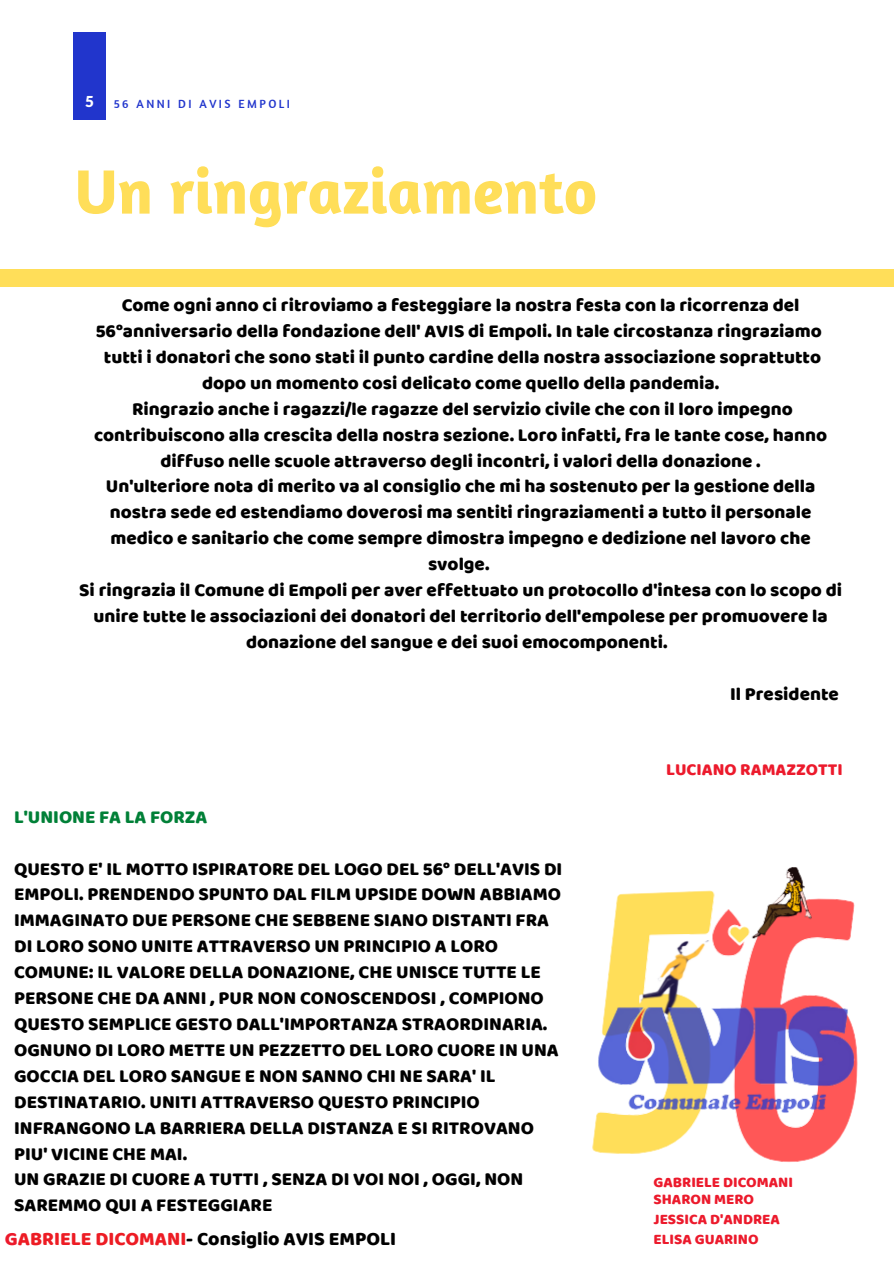
<style>
.page{position:relative;width:894px;height:1264px;background:#fff}
.page>*{position:absolute;margin:0;border:0;box-sizing:border-box;transform-origin:0 0}
.t1{font:700 63.6px "Amaranth";color:#ffde59}
.t2{font:19.5px "Baloo";color:#000}
.t3{font:18.9px/26px "Baloo";color:#000;text-align:center}
.t4{font:18.9px "Baloo";color:#008037}
.t5{font:17.4px "Baloo";color:#ec1a2c}
.t6{font:900 15.15px "Lato Latin";color:#fff}
.t7{font:15px/17.2px "Baloo";color:#ec1a2c}
.t8{font:12.15px "Amaranth";letter-spacing:.2em;color:#2135cc}
.s1{color:#ec1a2c}
.s2{color:#ed1c24}
</style>
<div class="page">
<div style="left:74px;top:32px;width:31px;height:88px;background:#2135cc"></div>
<div style="left:0;top:269px;width:893px;height:17px;background:#ffde59"></div>
<img style="left:592px;top:867px;width:266px;height:295px">
<p class="t6" style="left:85px;top:95px;width:10px">5</p>
<p class="t8" style="left:114px;top:96px;width:177px">56 ANNI DI AVIS EMPOLI</p>
<h1 class="t1" style="left:75px;top:151px;width:523px">Un ringraziamento</h1>
<p class="t3" style="left:79px;top:291px;width:764px">Come ogni anno ci ritroviamo a festeggiare la nostra festa con la ricorrenza del 56°anniversario della fondazione dell' AVIS di Empoli. In tale circostanza ringraziamo tutti i donatori che sono stati il punto cardine della nostra associazione soprattutto dopo un momento cosi delicato come quello della pandemia.<br>Ringrazio anche i ragazzi/le ragazze del servizio civile che con il loro impegno contribuiscono alla crescita della nostra sezione. Loro infatti, fra le tante cose, hanno diffuso nelle scuole attraverso degli incontri, i valori della donazione .<br>Un'ulteriore nota di merito va al consiglio che mi ha sostenuto per la gestione della nostra sede ed estendiamo doverosi ma sentiti ringraziamenti a tutto il personale medico e sanitario che come sempre dimostra impegno e dedizione nel lavoro che svolge.<br>Si ringrazia il Comune di Empoli per aver effettuato un protocollo d'intesa con lo scopo di unire tutte le associazioni dei donatori del territorio dell'empolese per promuovere la donazione del sangue e dei suoi emocomponenti.</p>
<p class="t3" style="left:729px;top:680px;width:110px">Il Presidente</p>
<p class="t4" style="left:14px;top:805px;width:195px">L'UNIONE FA LA FORZA</p>
<p class="t3" style="left:14px;top:855px;width:549px;text-align:left">QUESTO E' IL MOTTO ISPIRATORE DEL LOGO DEL 56° DELL'AVIS DI EMPOLI. PRENDENDO SPUNTO DAL FILM UPSIDE DOWN ABBIAMO IMMAGINATO DUE PERSONE CHE SEBBENE SIANO DISTANTI FRA DI LORO SONO UNITE ATTRAVERSO UN PRINCIPIO A LORO COMUNE: IL VALORE DELLA DONAZIONE, CHE UNISCE TUTTE LE PERSONE CHE DA ANNI , PUR NON CONOSCENDOSI , COMPIONO QUESTO SEMPLICE GESTO DALL'IMPORTANZA STRAORDINARIA.<br>OGNUNO DI LORO METTE UN PEZZETTO DEL LORO CUORE IN UNA GOCCIA DEL LORO SANGUE E NON SANNO CHI NE SARA' IL DESTINATARIO. UNITI ATTRAVERSO QUESTO PRINCIPIO INFRANGONO LA BARRIERA DELLA DISTANZA E SI RITROVANO PIU' VICINE CHE MAI.<br>UN GRAZIE DI CUORE A TUTTI , SENZA DI VOI NOI , OGGI, NON SAREMMO QUI A FESTEGGIARE</p>
<p class="t2" style="left:5px;top:1227px;width:392px"><span class="s1">G</span><span class="s2">ABRIELE DICOMANI</span>- Consiglio AVIS EMPOLI</p>
<p class="t5" style="left:666px;top:759px;width:178px">LUCIANO RAMAZZOTTI</p>
<p class="t7" style="left:653px;top:1173px;width:141px">GABRIELE DICOMANI<br>SHARON MERO</p>
<p class="t7" style="left:653px;top:1208px;width:128px;line-height:20.2px">JESSICA D'ANDREA<br>ELISA GUARINO</p>
</div>
